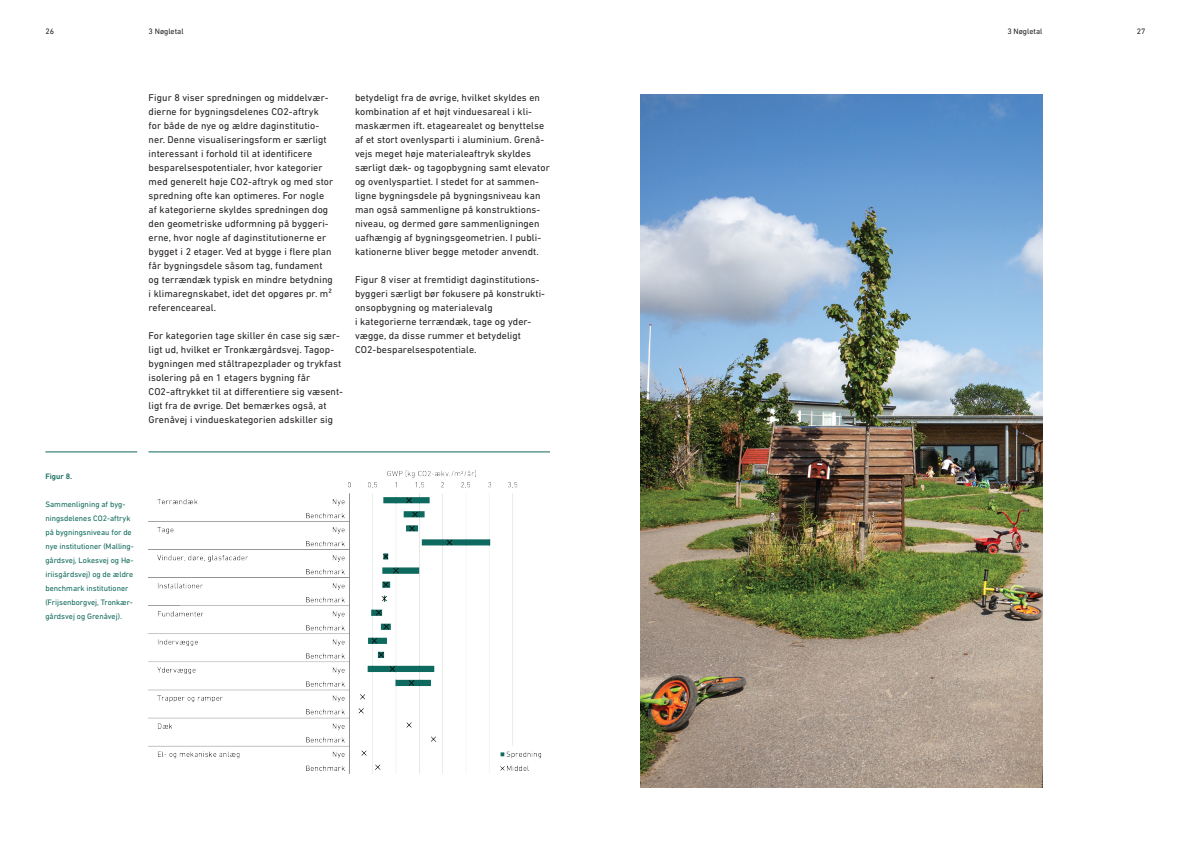
<style>
.page{position:relative;width:1191px;height:842px;background:#fff}
.page>*{position:absolute;margin:0;border:0;box-sizing:border-box;transform-origin:0 0}
.Jonas_Brødtekst{font:10px/14px "DIN Next LT Pro";letter-spacing:.01em;color:#231f20}
.Figur{font:8px/14px "DIN Next LT Pro";color:#0e695b}
.t1{font:8px "DIN Next LT Pro";color:#231f20}
.Figur-2{font:500 8px "DIN Next LT Pro";color:#0e695b}
</style>
<div class="page">
<hr style="left:45px;top:451px;width:92px;height:1px;background:#0e695b">
<hr style="left:148px;top:451px;width:402px;height:1px;background:#0e695b">
<img style="left:149px;top:470px;width:392px;height:304px">
<img style="left:641px;top:94px;width:401px;height:694px">
<p class="t1" style="left:45px;top:27px;width:10px">26</p>
<p class="t1" style="left:149px;top:27px;width:37px">3 Nøgletal</p>
<p class="t1" style="left:1007px;top:27px;width:37px">3 Nøgletal</p>
<p class="t1" style="left:1137px;top:27px;width:10px">27</p>
<p class="Jonas_Brødtekst" style="left:149px;top:91px;width:186px">Figur 8 viser spredningen og middelvær&shy;dierne for bygningsdelenes CO2-aftryk for både de nye og ældre daginstitutio&shy;ner. Denne visualiseringsform er særligt interessant i forhold til at identificere besparelsespotentialer, hvor kategorier med generelt høje CO2-aftryk og med stor spredning ofte kan optimeres. For nogle af kategorierne skyldes spredningen dog den geometriske udformning på byggeri&shy;erne, hvor nogle af daginstitutionerne er bygget i 2 etager. Ved at bygge i flere plan får bygningsdele såsom tag, fundament og terrændæk typisk en mindre betydning i klimaregnskabet, idet det opgøres pr. m² referenceareal.</p>
<p class="Jonas_Brødtekst" style="left:149px;top:329px;width:196px">For kategorien tage skiller én case sig sær&shy;ligt ud, hvilket er Tronkærgårdsvej. Tagop&shy;bygningen med ståltrapezplader og trykfast isolering på en 1 etagers bygning får CO2-aftrykket til at differentiere sig væsent&shy;ligt fra de øvrige. Det bemærkes også, at Grenåvej i vindueskategorien adskiller sig</p>
<p class="Jonas_Brødtekst" style="left:355px;top:91px;width:196px">betydeligt fra de øvrige, hvilket skyldes en kombination af et højt vinduesareal i kli&shy;maskærmen ift. etagearealet og benyttelse af et stort ovenlysparti i aluminium. Grenå&shy;vejs meget høje materialeaftryk skyldes særligt dæk- og tagopbygning samt elevator og ovenlyspartiet. I stedet for at sammen&shy;ligne bygningsdele på bygningsniveau kan man også sammenligne på konstruktions&shy;niveau, og dermed gøre sammenligningen uafhængig af bygningsgeometrien. I publi&shy;kationerne bliver begge metoder anvendt.</p>
<p class="Jonas_Brødtekst" style="left:355px;top:273px;width:191px">Figur 8 viser at fremtidigt daginstitutions&shy;byggeri særligt bør fokusere på konstrukti&shy;onsopbygning og materialevalg<br>i kategorierne terrændæk, tage og yder&shy;vægge, da disse rummer et betydeligt CO2-besparelsespotentiale.</p>
<p class="Figur-2" style="left:45px;top:472px;width:28px">Figur 8.</p>
<p class="Figur" style="left:45px;top:498px;width:90px">Sammenligning af byg&shy;ningsdelenes CO2-aftryk på bygningsniveau for de nye institutioner (Malling&shy;gårdsvej, Lokesvej og Hø&shy;iriisgårdsvej) og de ældre benchmark institutioner (Frijsenborgvej, Tronkær&shy;gårdsvej og Grenåvej).</p>
</div>
